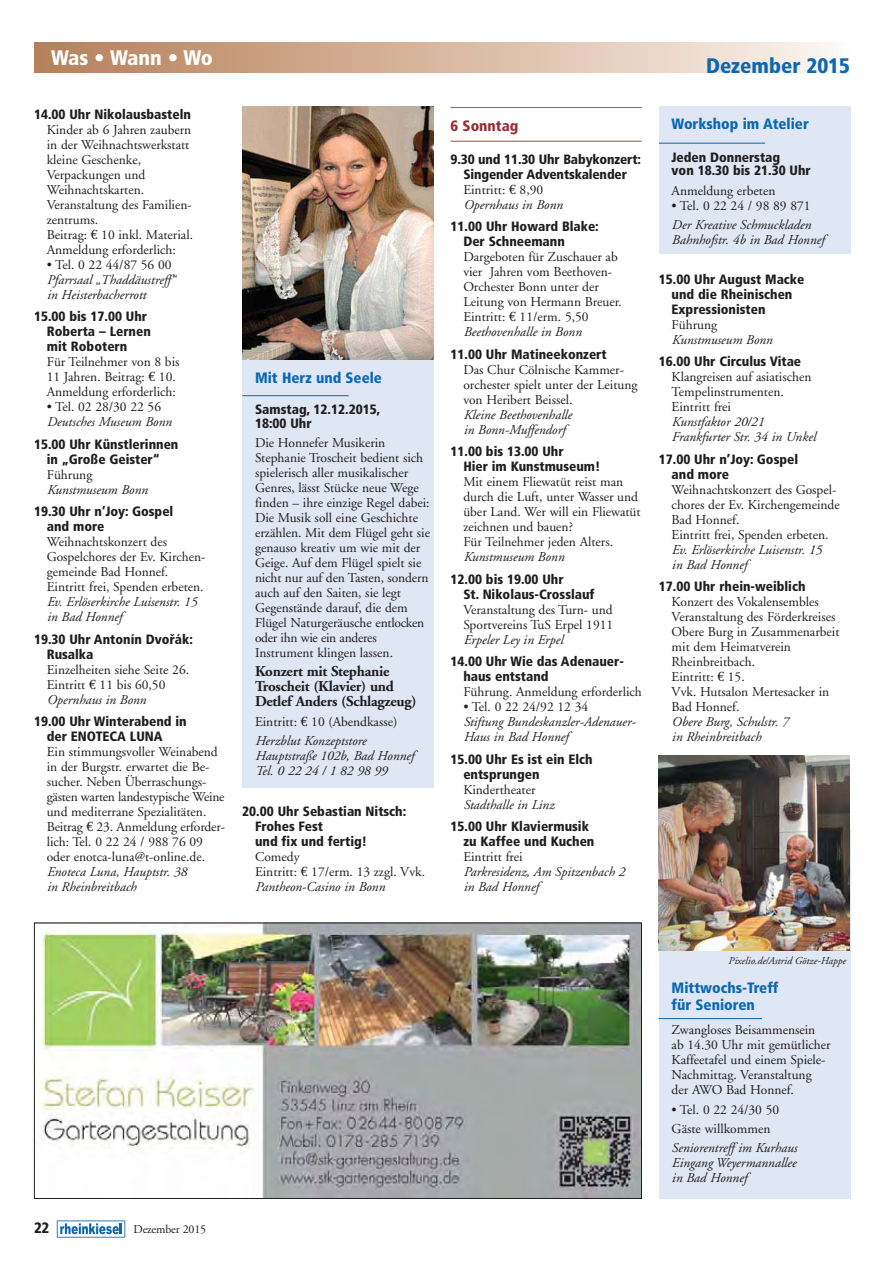
<style>
.page{position:relative;width:893px;height:1263px;background:#fff}
.page>*{position:absolute;margin:0;border:0;box-sizing:border-box;transform-origin:0 0}
.t1{font:900 condensed 21px "Frutiger";color:#0a67b2}
.t2{font:900 condensed 21px "Frutiger";letter-spacing:-.015em;color:#fff}
.t3{font:700 15px/15px "Adobe Garamond";letter-spacing:-.015em;color:#201d1d}
.t4{font:900 condensed 15px/16.5px "Frutiger";color:#0a67b2}
.t5{font:900 condensed 15px "Frutiger";color:#962e34}
.t6{font:900 condensed 15px "Frutiger";color:#201d1d}
.t7{font:13.5px/15px "Adobe Garamond";color:#201d1d}
.t8{font:900 condensed 13.5px/15px "Frutiger";color:#201d1d}
.t9{font:italic 13.5px/15px "Adobe Garamond";color:#201d1d}
.t10{font:12px "Adobe Garamond";letter-spacing:-.015em;color:#201d1d}
.t11{font:italic 10.5px "Adobe Garamond";color:#201d1d}
.s1{font-family:"Euro Serif"}
.s2{font-family:"Myriad Pro";font-weight:700;font-stretch:normal;font-size:14.25px}
.s3{font-style:italic}
.s4{font-style:normal}
.s5{font-family:"Euro Serif";font-style:normal}
</style>
<div class="page">
<div style="left:34px;top:43px;width:816px;height:30px;background:linear-gradient(to right,#b57e57,#fcf5ef)"></div>
<hr style="left:450px;top:107px;width:192px;height:1px;background:#a46941">
<hr style="left:450px;top:141px;width:192px;height:1px;background:#a46941">
<svg style="left:57px;top:1220px;width:68px;height:18px"></svg>
<img style="left:37px;top:925px;width:603px;height:272px">
<div style="left:34px;top:923px;width:608px;height:276px;border:1px solid #201d1d"></div>
<div style="left:242px;top:329px;width:192px;height:458px;background:#dfe6f4"></div>
<hr style="left:242px;top:395px;width:106px;height:1px;background:#0a67b2">
<img style="left:242px;top:107px;width:192px;height:252px">
<div style="left:659px;top:107px;width:191px;height:147px;background:#dfe6f4"></div>
<hr style="left:659px;top:143px;width:106px;height:1px;background:#0a67b2">
<div style="left:659px;top:829px;width:191px;height:370px;background:#dfe6f4"></div>
<hr style="left:659px;top:1018px;width:103px;height:1px;background:#0a67b2">
<img style="left:659px;top:755px;width:190px;height:195px">
<h1 class="t2" style="left:51px;top:49px;width:163px">Was • Wann • Wo</h1>
<h1 class="t1" style="left:706px;top:57px;width:146px">Dezember 2015</h1>
<p class="t8" style="left:34px;top:108px;width:158px">14.00 Uhr Nikolausbasteln</p>
<p class="t7" style="left:47px;top:123px;width:148px">Kinder ab 6 Jahren zaubern in der Weihnachtswerkstatt kleine Geschenke,<br>Verpackungen und<br>Weihnachtskarten.<br>Veranstaltung des Familien - zentrums.<br>Beitrag: <span class="s1">€</span> 10 inkl. Material.<br>Anmeldung erforderlich:</p>
<p class="t7" style="left:47px;top:258px;width:126px">• Tel. 0 22 44/87 56 00</p>
<p class="t9" style="left:47px;top:273px;width:130px">Pfarrsaal „Thaddäustreff“ in Heisterbacherrott</p>
<p class="t8" style="left:47px;top:310px;width:106px;text-indent:-13px">15.00 bis 17.00 Uhr<br>Roberta – Lernen mit Robotern</p>
<p class="t7" style="left:47px;top:356px;width:134px">Für Teilnehmer von 8 bis<br>11 Jahren. Beitrag: <span class="s1">€</span> 10.<br>Anmeldung erforderlich:</p>
<p class="t7" style="left:47px;top:401px;width:116px">• Tel. 02 28/30 22 56</p>
<p class="t9" style="left:47px;top:416px;width:126px">Deutsches Museum Bonn</p>
<p class="t8" style="left:34px;top:438px;width:146px;text-align:center">15.00 Uhr Künstlerinnen in „Große Geister“</p>
<p class="t7" style="left:47px;top:468px;width:47px">Führung</p>
<p class="t9" style="left:47px;top:483px;width:102px">Kunstmuseum Bonn</p>
<p class="t8" style="left:47px;top:505px;width:128px;text-indent:-13px">19.30 Uhr n’Joy: Gospel and more</p>
<p class="t7" style="left:47px;top:536px;width:160px">Weihnachtskonzert des<br>Gospelchores der Ev. Kirchen - gemeinde Bad Honnef.<br>Eintritt frei, Spenden erbeten.</p>
<p class="t9" style="left:47px;top:596px;width:152px">Ev. Erlöserkirche Luisenstr. 15 in Bad Honnef</p>
<p class="t8" style="left:47px;top:633px;width:148px;text-indent:-13px">19.30 Uhr Antonín Dvo<span class="s2">ř</span>ák:<br>Rusalka</p>
<p class="t7" style="left:47px;top:663px;width:144px">Einzelheiten siehe Seite 26.<br>Eintritt <span class="s1">€</span> 11 bis 60,50<br><span class="s3">Opernhaus in Bonn</span></p>
<p class="t8" style="left:47px;top:715px;width:141px;text-indent:-13px">19.00 Uhr Winterabend in der ENOTECA LUNA</p>
<p class="t7" style="left:47px;top:746px;width:180px">Ein stimmungsvoller Weinabend in der Burgstr. erwartet die Be - sucher. Neben Überraschungs - gästen warten landestypische Weine und mediterrane Spezialitäten.<br>Beitrag <span class="s1">€</span> 23. Anmeldung erforder - lich: Tel. 0 22 24 / 988 76 09 oder enotca-luna@t-online.de.</p>
<p class="t9" style="left:47px;top:866px;width:142px">Enoteca Luna, Hauptstr. 38 in Rheinbreitbach</p>
<p class="t4" style="left:671px;top:116px;width:139px">Workshop im Atelier</p>
<p class="t8" style="left:671px;top:152px;width:141px;line-height:13.5px">Jeden Donnerstag<br>von 18.30 bis 21.30 Uhr</p>
<p class="t7" style="left:671px;top:184px;width:105px">Anmeldung erbeten</p>
<p class="t7" style="left:671px;top:199px;width:140px">• Tel. 0 22 24 / 98 89 871</p>
<p class="t9" style="left:671px;top:218px;width:154px">Der Kreative Schmuckladen<br>Bahnhofstr. 4b in Bad Honnef</p>
<p class="t5" style="left:450px;top:120px;width:69px">6 Sonntag</p>
<p class="t8" style="left:450px;top:153px;width:192px;text-align:center">9.30 und 11.30 Uhr Babykonzert:<br>Singender Adventskalender</p>
<p class="t9" style="left:463px;top:183px;width:101px"><span class="s4">Eintritt:</span> <span class="s5">€</span> <span class="s4">8,90<br></span>Opernhaus in Bonn</p>
<p class="t8" style="left:463px;top:220px;width:137px;text-indent:-13px">11.00 Uhr Howard Blake:<br>Der Schneemann</p>
<p class="t7" style="left:463px;top:251px;width:160px">Dargeboten für Zuschauer ab vier Jahren vom Beethoven-<br>Orchester Bonn unter der<br>Leitung von Hermann Breuer.<br>Eintritt: <span class="s1">€</span> 11/erm. 5,50<br><span class="s3">Beethovenhalle in Bonn</span></p>
<p class="t8" style="left:450px;top:348px;width:158px">11.00 Uhr Matineekonzert</p>
<p class="t7" style="left:463px;top:363px;width:176px">Das Chur Cölnische Kammer - orchester spielt unter der Leitung von Heribert Beissel.</p>
<p class="t9" style="left:463px;top:408px;width:110px">Kleine Beethovenhalle in Bonn-Muffendorf</p>
<p class="t8" style="left:463px;top:445px;width:139px;text-indent:-13px">11.00 bis 13.00 Uhr<br>Hier im Kunstmuseum!</p>
<p class="t7" style="left:463px;top:476px;width:179px">Mit einem Fliewatüt reist man durch die Luft, unter Wasser und über Land. Wer will ein Fliewatüt zeichnen und bauen?<br>Für Teilnehmer jeden Alters.</p>
<p class="t9" style="left:463px;top:551px;width:102px">Kunstmuseum Bonn</p>
<p class="t8" style="left:463px;top:573px;width:133px;text-indent:-13px">12.00 bis 19.00 Uhr<br>St. Nikolaus-Crosslauf</p>
<p class="t7" style="left:463px;top:603px;width:151px">Veranstaltung des Turn- und<br>Sportvereins TuS Erpel 1911</p>
<p class="t9" style="left:463px;top:633px;width:101px">Erpeler Ley in Erpel</p>
<p class="t8" style="left:463px;top:655px;width:162px;text-indent:-13px">14.00 Uhr Wie das Adenauer - haus entstand</p>
<p class="t7" style="left:463px;top:686px;width:180px">Führung. Anmeldung erforderlich</p>
<p class="t7" style="left:463px;top:701px;width:126px">• Tel. 0 22 24/92 12 34</p>
<p class="t9" style="left:463px;top:716px;width:174px">Stiftung Bundeskanzler-Adenauer-<br>Haus in Bad Honnef</p>
<p class="t8" style="left:463px;top:752px;width:131px;text-indent:-13px">15.00 Uhr Es ist ein Elch entsprungen</p>
<p class="t7" style="left:463px;top:783px;width:74px">Kindertheater</p>
<p class="t9" style="left:463px;top:798px;width:92px">Stadthalle in Linz</p>
<p class="t8" style="left:463px;top:820px;width:133px;text-indent:-13px">15.00 Uhr Klaviermusik zu Kaffee und Kuchen</p>
<p class="t7" style="left:463px;top:851px;width:61px">Eintritt frei</p>
<p class="t9" style="left:463px;top:866px;width:163px">Parkresidenz, Am Spitzenbach 2 in Bad Honnef</p>
<p class="t8" style="left:672px;top:273px;width:134px;text-indent:-13px">15.00 Uhr August Macke und die Rheinischen<br>Expressionisten</p>
<p class="t7" style="left:672px;top:318px;width:47px">Führung</p>
<p class="t9" style="left:672px;top:333px;width:102px">Kunstmuseum Bonn</p>
<p class="t8" style="left:659px;top:355px;width:144px">16.00 Uhr Circulus Vitae</p>
<p class="t7" style="left:672px;top:371px;width:141px">Klangreisen auf asiatischen<br>Tempelinstrumenten.<br>Eintritt frei</p>
<p class="t9" style="left:672px;top:416px;width:146px">Kunstfaktor 20/21<br>Frankfurter Str. 34 in Unkel</p>
<p class="t8" style="left:672px;top:453px;width:128px;text-indent:-13px">17.00 Uhr n’Joy: Gospel and more</p>
<p class="t7" style="left:672px;top:483px;width:170px">Weihnachtskonzert des Gospel - chores der Ev. Kirchengemeinde<br>Bad Honnef.<br>Eintritt frei, Spenden erbeten.</p>
<p class="t9" style="left:672px;top:543px;width:152px">Ev. Erlöserkirche Luisenstr. 15 in Bad Honnef</p>
<p class="t8" style="left:659px;top:580px;width:148px">17.00 Uhr rhein-weiblich</p>
<p class="t7" style="left:672px;top:596px;width:169px">Konzert des Vokalensembles<br>Veranstaltung des Förderkreises<br>Obere Burg in Zusammenarbeit mit dem Heimatverein<br>Rheinbreitbach.<br>Eintritt: <span class="s1">€</span> 15.<br>Vvk. Hutsalon Mertesacker in<br>Bad Honnef.</p>
<p class="t9" style="left:672px;top:716px;width:118px">Obere Burg, Schulstr. 7 in Rheinbreitbach</p>
<p class="t4" style="left:255px;top:370px;width:128px">Mit Herz und Seele</p>
<p class="t8" style="left:255px;top:404px;width:127px;line-height:13.5px">Samstag, 12.12.2015,<br>18:00 Uhr</p>
<p class="t7" style="left:255px;top:437px;width:177px">Die Honnefer Musikerin<br>Stephanie Troscheit bedient sich spielerisch aller musikalischer<br>Genres, lässt Stücke neue Wege finden – ihre einzige Regel dabei:<br>Die Musik soll eine Geschichte erzählen. Mit dem Flügel geht sie genauso kreativ um wie mit der<br>Geige. Auf dem Flügel spielt sie nicht nur auf den Tasten, sondern auch auf den Saiten, sie legt<br>Gegen stände darauf, die dem<br>Flügel Naturgeräusche entlocken oder ihn wie ein anderes<br>Instrument klingen lassen.</p>
<p class="t3" style="left:255px;top:665px;width:163px">Konzert mit Stephanie<br>Troscheit (Klavier) und<br>Detlef Anders (Schlagzeug)</p>
<p class="t7" style="left:255px;top:713px;width:144px;line-height:19.2px">Eintritt: <span class="s1">€</span> 10 (Abendkasse)<br><span class="s3">Herzblut Konzeptstore</span></p>
<p class="t9" style="left:255px;top:749px;width:160px">Hauptstraße 102b, Bad Honnef<br>Tel. 0 22 24 / 1 82 98 99</p>
<p class="t8" style="left:255px;top:805px;width:153px;text-indent:-13px">20.00 Uhr Sebastian Nitsch:<br>Frohes Fest<br>und fix und fertig!</p>
<p class="t7" style="left:255px;top:851px;width:172px">Comedy<br>Eintritt: <span class="s1">€</span> 17/erm. 13 zzgl. Vvk.<br><span class="s3">Pantheon-Casino in Bonn</span></p>
<p class="t11" style="left:728px;top:957px;width:119px">Pixelio.de/Astrid Götze-Happe</p>
<p class="t6" style="left:34px;top:1222px;width:17px">22</p>
<p class="t10" style="left:134px;top:1224px;width:74px">Dezember 2015</p>
<p class="t4" style="left:671px;top:981px;width:108px">Mittwochs-Treff für Senioren</p>
<p class="t7" style="left:671px;top:1024px;width:161px">Zwangloses Beisammensein ab 14.30 Uhr mit gemütlicher<br>Kaffeetafel und einem Spiele-<br>Nachmittag. Veranstaltung der AWO Bad Honnef.</p>
<p class="t7" style="left:671px;top:1101px;width:109px;line-height:19.2px">• Tel. 0 22 24/30 50<br>Gäste willkommen</p>
<p class="t9" style="left:671px;top:1141px;width:127px;text-align:justify">Seniorentreff im Kurhaus Eingang Weyermannallee in Bad Honnef</p>
</div>
